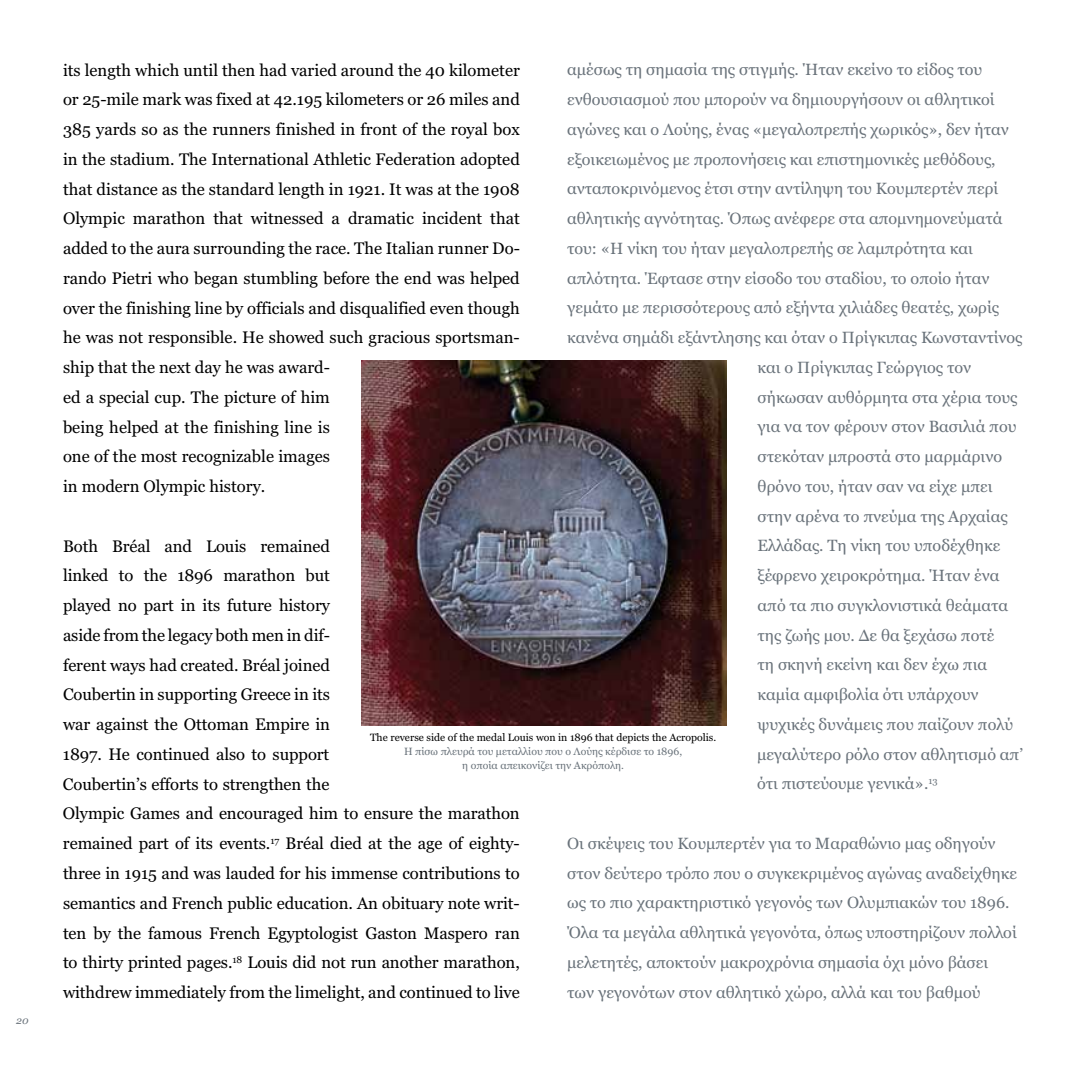
<style>
.page{position:relative;width:1087px;height:1087px;background:#fff}
.page>*{position:absolute;margin:0;border:0;box-sizing:border-box;transform-origin:0 0}
.t1{font:16.62px/29.8px "Georgia";color:#000}
.t2{font:16.1px/29.8px "Georgia";color:#6a737b}
.t3{font:10.5px/14px "Georgia";color:#6a737b;text-align:center}
.t4{font:10.5px "Georgia";color:#000}
.t5{font:italic 10.5px "Georgia";color:#6a737b}
</style>
<div class="page">
<img style="left:361px;top:360px;width:365px;height:365px">
<p class="t5" style="left:16px;top:1014px;width:14px">20</p>
<p class="t2" style="left:567px;top:55px;width:417px">αμέσως τη σημασία της στιγμής. Ήταν εκείνο το είδος του</p>
<p class="t2" style="left:567px;top:84px;width:429px">ενθουσιασμού που μπορούν να δημιουργήσουν οι αθλητικοί</p>
<p class="t2" style="left:567px;top:114px;width:443px">αγώνες και ο Λούης, ένας «μεγαλοπρεπής χωρικός», δεν ήταν</p>
<p class="t2" style="left:567px;top:144px;width:430px">εξοικειωμένος με προπονήσεις και επιστημονικές μεθόδους,</p>
<p class="t2" style="left:567px;top:174px;width:433px">ανταποκρινόμενος έτσι στην αντίληψη του Κουμπερτέν περί</p>
<p class="t2" style="left:567px;top:204px;width:437px">αθλητικής αγνότητας. Όπως ανέφερε στα απομνημονεύματά</p>
<p class="t2" style="left:567px;top:233px;width:407px">του: «Η νίκη του ήταν μεγαλοπρεπής σε λαμπρότητα και</p>
<p class="t2" style="left:567px;top:263px;width:424px">απλότητα. Έφτασε στην είσοδο του σταδίου, το οποίο ήταν</p>
<p class="t2" style="left:567px;top:293px;width:433px">γεμάτο με περισσότερους από εξήντα χιλιάδες θεατές, χωρίς</p>
<p class="t2" style="left:567px;top:323px;width:457px">κανένα σημάδι εξάντλησης και όταν ο Πρίγκιπας Κωνσταντίνος</p>
<p class="t2" style="left:757px;top:352px;width:215px">και ο Πρίγκιπας Γεώργιος τον</p>
<p class="t2" style="left:757px;top:382px;width:261px">σήκωσαν αυθόρμητα στα χέρια τους</p>
<p class="t2" style="left:757px;top:412px;width:260px">για να τον φέρουν στον Βασιλιά που</p>
<p class="t2" style="left:757px;top:442px;width:246px">στεκόταν μπροστά στο μαρμάρινο</p>
<p class="t2" style="left:757px;top:471px;width:236px">θρόνο του, ήταν σαν να είχε μπει</p>
<p class="t2" style="left:757px;top:501px;width:251px">στην αρένα το πνεύμα της Αρχαίας</p>
<p class="t2" style="left:757px;top:531px;width:244px">Ελλάδας. Τη νίκη του υποδέχθηκε</p>
<p class="t2" style="left:757px;top:561px;width:243px">ξέφρενο χειροκρότημα. Ήταν ένα</p>
<p class="t2" style="left:757px;top:590px;width:252px">από τα πιο συγκλονιστικά θεάματα</p>
<p class="t2" style="left:757px;top:620px;width:238px">της ζωής μου. Δε θα ξεχάσω ποτέ</p>
<p class="t2" style="left:757px;top:650px;width:231px">τη σκηνή εκείνη και δεν έχω πια</p>
<p class="t2" style="left:757px;top:680px;width:222px">καμία αμφιβολία ότι υπάρχουν</p>
<p class="t2" style="left:757px;top:709px;width:257px">ψυχικές δυνάμεις που παίζουν πολύ</p>
<p class="t2" style="left:757px;top:739px;width:267px">μεγαλύτερο ρόλο στον αθλητισμό απ’</p>
<p class="t2" style="left:757px;top:769px;width:182px">ότι πιστεύουμε γενικά».<sup>13</sup></p>
<p class="t1" style="left:63px;top:55px;width:458px">its length which until then had varied around the 40 kilometer or 25-mile mark was fixed at 42.195 kilometers or 26 miles and 385 yards so as the runners finished in front of the royal box in the stadium. The International Athletic Federation adopted that distance as the standard length in 1921. It was at the 1908<br>Olympic marathon that witnessed a dramatic incident that added to the aura surrounding the race. The Italian runner Do&shy;rando Pietri who began stumbling before the end was helped over the finishing line by officials and disqualified even though he was not responsible. He showed such gracious sportsman&shy;ship that the next day he was award-<br>ed a special cup. The picture of him<br>being helped at the finishing line is<br>one of the most recognizable images<br>in modern Olympic history.</p>
<p class="t1" style="left:63px;top:531px;width:458px">Both Bréal and Louis remained<br>linked to the 1896 marathon but<br>played no part in its future history<br>aside from the legacy both men in dif-<br>ferent ways had created. Bréal joined<br>Coubertin in supporting Greece in its<br>war against the Ottoman Empire in<br>1897. He continued also to support<br>Coubertin’s efforts to strengthen the<br>Olympic Games and encouraged him to ensure the marathon remained part of its events.<sup>17</sup> Bréal died at the age of eighty&shy;three in 1915 and was lauded for his immense contributions to semantics and French public education. An obituary note writ&shy;ten by the famous French Egyptologist Gaston Maspero ran to thirty printed pages.<sup>18</sup> Louis did not run another marathon, withdrew immediately from the limelight, and continued to live</p>
<p class="t4" style="left:370px;top:731px;width:348px">The reverse side of the medal Louis won in 1896 that depicts the Acropolis.</p>
<p class="t3" style="left:404px;top:744px;width:280px">Η πίσω πλευρά του μεταλλίου που ο Λούης κέρδισε το 1896, η οποία απεικονίζει την Ακρόπολη.</p>
<p class="t2" style="left:567px;top:828px;width:451px">Οι σκέψεις του Κουμπερτέν για το Μαραθώνιο μας οδηγούν στον δεύτερο τρόπο που ο συγκεκριμένος αγώνας αναδείχθηκε ως το πιο χαρακτηριστικό γεγονός των Ολυμπιακών του 1896.<br>Όλα τα μεγάλα αθλητικά γεγονότα, όπως υποστηρίζουν πολλοί μελετητές, αποκτούν μακροχρόνια σημασία όχι μόνο βάσει των γεγονότων στον αθλητικό χώρο, αλλά και του βαθμού</p>
</div>
